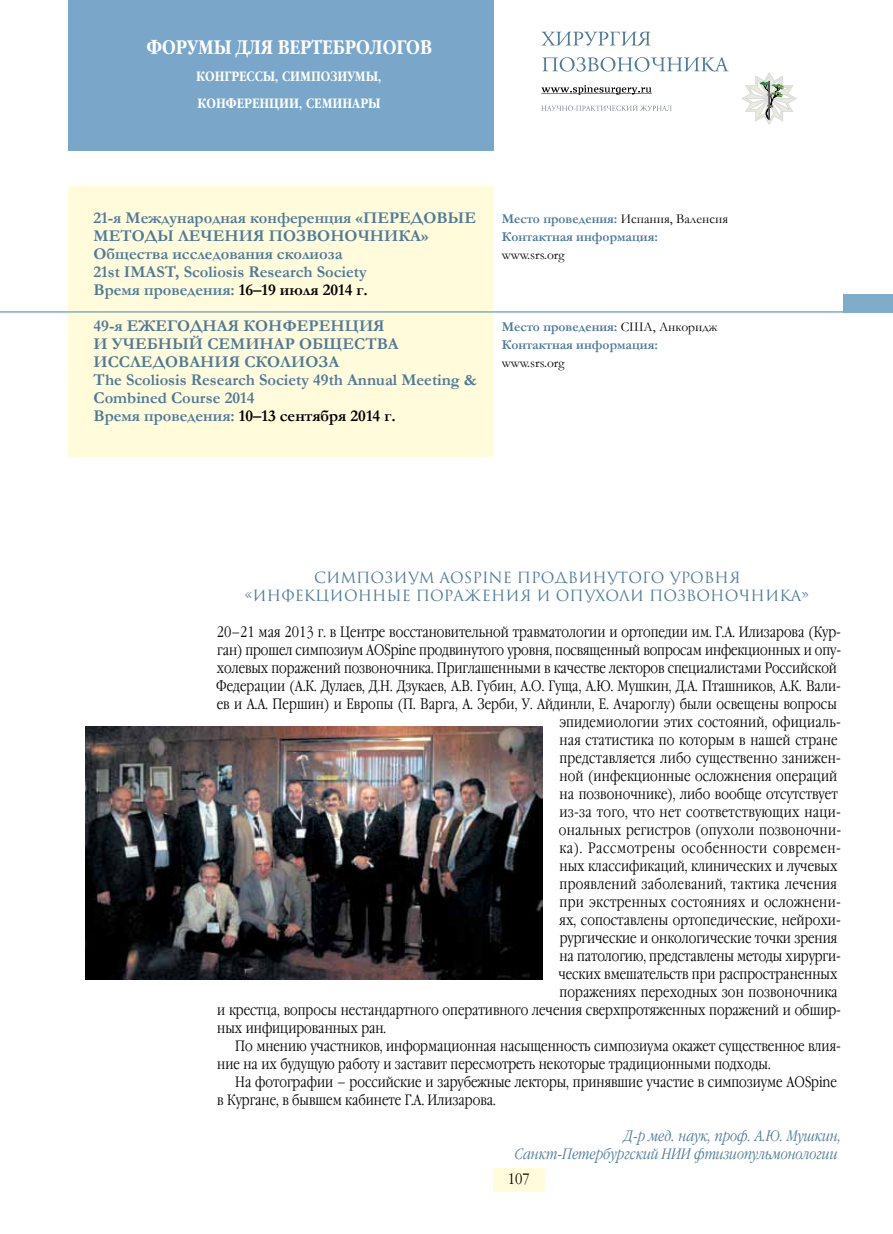
<style>
.page{position:relative;width:893px;height:1234px;background:#fff}
.page>*{position:absolute;margin:0;border:0;box-sizing:border-box;transform-origin:0 0}
.t1{font:700 19.5px "Garamond Narrow C";color:#fff}
.t2{font:700 16.5px/18px "Garamond";color:#4e7a98}
.t3{font:300 15px "Garamond Narrow C";color:#000}
.t4{font:15px/18px "Romul";color:#4e7a98;text-align:center}
.t5{font:300 15px "Garamond Narrow C";letter-spacing:.025em;color:#000}
.t6{font:italic 300 15px/18px "Garamond Narrow C";color:#4e7a98;text-align:right}
.t7{font:300 15px "Garamond Narrow C";letter-spacing:.02em;color:#000}
.t8{font:300 15px "Garamond Narrow C";letter-spacing:.04em;color:#000}
.t9{font:700 13.5px/18px "Garamond";color:#4e7a98}
.t10{font:700 13.5px/27px "Garamond Narrow C";color:#fff}
.t11{font:13.5px "Garamond";color:#000}
.s1{color:#000}
.s2{font-weight:400;color:#000}
</style>
<div class="page">
<div style="left:493px;top:1167px;width:51px;height:24px;background:#fffbdb"></div>
<div style="left:68px;top:186px;width:425px;height:981px;background:#fffbdb"></div>
<svg style="left:742px;top:72px;width:55px;height:53px"></svg>
<svg style="left:541px;top:32px;width:188px;height:40px"></svg>
<svg style="left:541px;top:104px;width:131px;height:7px"></svg>
<svg style="left:541px;top:85px;width:111px;height:10px"></svg>
<div style="left:68px;top:0;width:425px;height:150px;background:#7aa7c9"></div>
<hr style="left:0;top:311px;width:893px;height:1px;background:#81acc9">
<div style="left:843px;top:294px;width:50px;height:18px;background:#81acc9"></div>
<div style="left:60px;top:456px;width:803px;height:711px;background:#fff"></div>
<img style="left:85px;top:726px;width:457px;height:252px">
<h1 class="t1" style="left:146px;top:36px;width:287px">ФОРУМЫ ДЛЯ ВЕРТЕБРОЛОГОВ</h1>
<p class="t10" style="left:196px;top:63px;width:187px">КОНГРЕССЫ, СИМПОЗИУМЫ,<br>КОНФЕРЕНЦИИ, СЕМИНАРЫ</p>
<p class="t2" style="left:94px;top:208px;width:384px">21-я Международная конференция «ПЕРЕДОВЫЕ МЕТОДЫ ЛЕЧЕНИЯ ПОЗВОНОЧНИКА» Общества исследования сколиоза<br>21st IMAST, Scoliosis Research Society<br>Время проведения: <span class="s1">16–19 июля 2014 г.</span></p>
<p class="t9" style="left:502px;top:209px;width:228px">Место проведения: <span class="s2">Испания, Валенсия<br></span>Контактная информация:</p>
<p class="t11" style="left:502px;top:245px;width:64px">www.srs.org</p>
<p class="t2" style="left:94px;top:316px;width:385px">49-я ЕЖЕГОДНАЯ КОНФЕРЕНЦИЯ<br>И УЧЕБНЫЙ СЕМИНАР ОБЩЕСТВА<br>ИССЛЕДОВАНИЯ СКОЛИОЗА<br>The Scoliosis Research Society 49th Annual Meeting &amp;<br>Combined Course 2014<br>Время проведения: <span class="s1">10–13 сентября 2014 г.</span></p>
<p class="t9" style="left:502px;top:317px;width:217px">Место проведения: <span class="s2">США, Анкоридж<br></span>Контактная информация:</p>
<p class="t11" style="left:502px;top:353px;width:64px">www.srs.org</p>
<p class="t4" style="left:244px;top:568px;width:567px">Cимпозиум АОSpine продвинутого уровня «Инфекционные поражения и опухоли позвоночника»</p>
<p class="t3" style="left:217px;top:623px;width:626px">20–21 мая 2013 г. в Центре восстановительной травматологии и ортопедии им. Г.А. Илизарова (Кур-</p>
<p class="t3" style="left:217px;top:641px;width:625px">ган) прошел симпозиум AOSpine продвинутого уровня, посвященный вопросам инфекционных и опу-</p>
<p class="t3" style="left:217px;top:659px;width:622px">холевых поражений позвоночника. Приглашенными в качестве лекторов специалистами Российской</p>
<p class="t3" style="left:216px;top:677px;width:626px">Федерации (А.К. Дулаев, Д.Н. Дзукаев, А.В. Губин, А.О. Гуща, А.Ю. Мушкин, Д.А. Пташников, А.К. Вали-</p>
<p class="t3" style="left:217px;top:695px;width:622px">ев и А.А. Першин) и Европы (П. Варга, А. Зерби, У. Айдинли, Е. Ачароглу) были освещены вопросы</p>
<p class="t3" style="left:559px;top:713px;width:283px">эпидемиологии этих состояний, официаль-</p>
<p class="t3" style="left:560px;top:731px;width:279px">ная статистика по которым в нашей стране</p>
<p class="t3" style="left:560px;top:749px;width:283px">представляется либо существенно занижен-</p>
<p class="t3" style="left:560px;top:767px;width:279px">ной (инфекционные осложнения операций</p>
<p class="t3" style="left:560px;top:785px;width:280px">на позвоночнике), либо вообще отсутствует</p>
<p class="t7" style="left:560px;top:803px;width:283px">из-за того, что нет соответствующих наци-</p>
<p class="t3" style="left:559px;top:821px;width:284px">ональных регистров (опухоли позвоночни-</p>
<p class="t8" style="left:560px;top:839px;width:283px">ка). Рассмотрены особенности современ-</p>
<p class="t3" style="left:560px;top:857px;width:279px">ных классификаций, клинических и лучевых</p>
<p class="t5" style="left:560px;top:875px;width:279px">проявлений заболеваний, тактика лечения</p>
<p class="t5" style="left:560px;top:893px;width:283px">при экстренных состояниях и осложнени-</p>
<p class="t3" style="left:559px;top:911px;width:283px">ях, сопоставлены ортопедические, нейрохи-</p>
<p class="t3" style="left:560px;top:929px;width:279px">рургические и онкологические точки зрения</p>
<p class="t3" style="left:560px;top:947px;width:283px">на патологию, представлены методы хирурги-</p>
<p class="t3" style="left:558px;top:965px;width:281px">ческих вмешательств при распространенных</p>
<p class="t3" style="left:560px;top:983px;width:280px">поражениях переходных зон позвоночника</p>
<p class="t3" style="left:217px;top:1001px;width:625px">и крестца, вопросы нестандартного оперативного лечения сверхпротяженных поражений и обшир-</p>
<p class="t3" style="left:217px;top:1019px;width:170px">ных инфицированных ран.</p>
<p class="t3" style="left:235px;top:1037px;width:607px">По мнению участников, информационная насыщенность симпозиума окажет существенное влия-</p>
<p class="t3" style="left:217px;top:1055px;width:555px">ние на их будущую работу и заставит пересмотреть некоторые традиционными подходы.</p>
<p class="t3" style="left:235px;top:1073px;width:603px">На фотографии – российские и зарубежные лекторы, принявшие участие в симпозиуме AOSpine</p>
<p class="t3" style="left:217px;top:1091px;width:280px">в Кургане, в бывшем кабинете Г.А. Илизарова.</p>
<p class="t6" style="left:515px;top:1127px;width:328px">Д-р мед. наук, проф. А.Ю. Мушкин,<br>Санкт-Петербургский НИИ фтизиопульмонологии</p>
<p class="t3" style="left:508px;top:1170px;width:23px">107</p>
</div>
